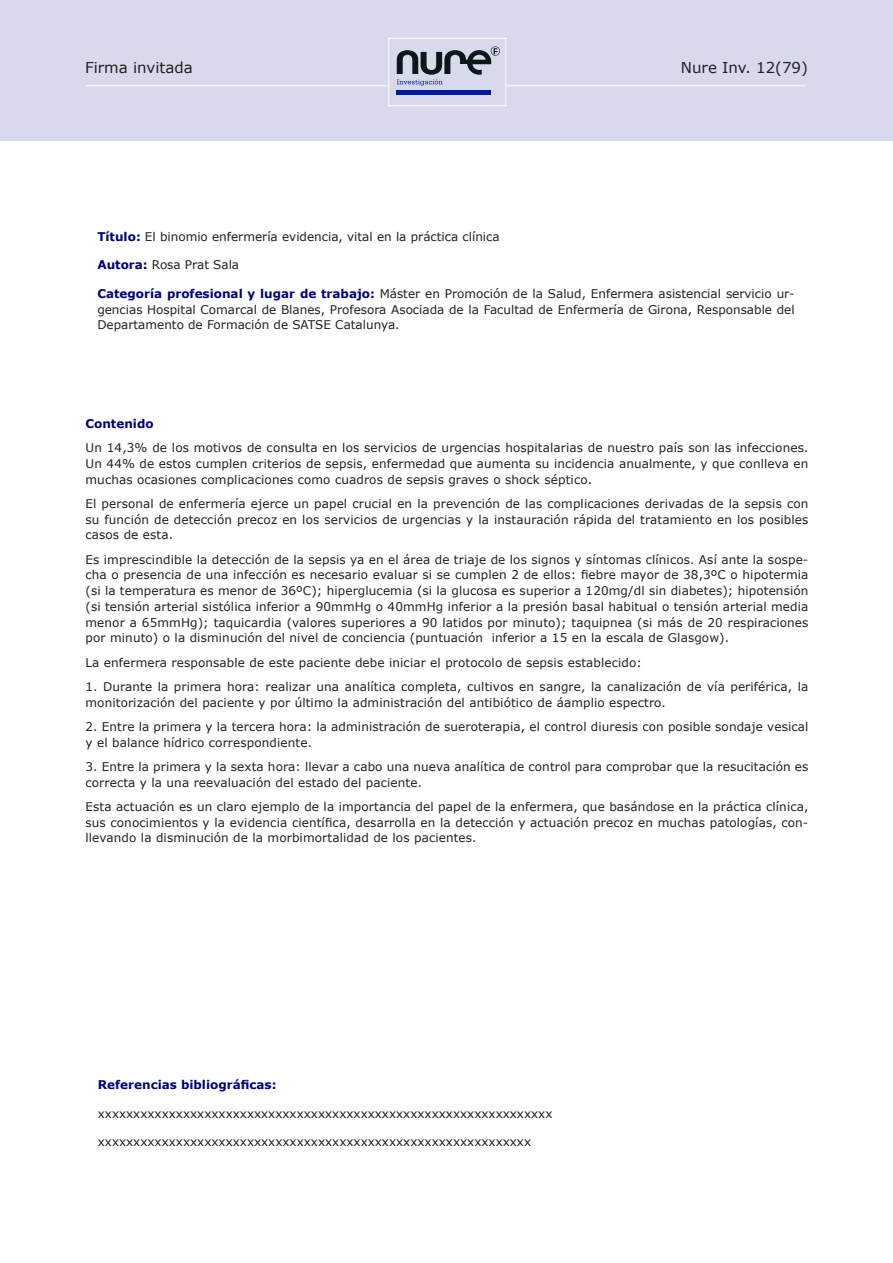
<style>
.page{position:relative;width:893px;height:1263px;background:#fff}
.page>*{position:absolute;margin:0;border:0;box-sizing:border-box;transform-origin:0 0}
.t1{font:18px "Times";color:#fff}
.t2{font:15px "Verdana";color:#231f20}
.Resumen{font:12px/15.8px "Verdana";letter-spacing:.01em;color:#231f20;text-align:justify}
.t3{font:700 12px "Verdana";color:#000080}
.s1{font-weight:700;color:#000080}
</style>
<div class="page">
<div style="left:0;top:0;width:893px;height:141px;background:#d9d9ec"></div>
<div style="left:388px;top:38px;width:118px;height:68px;background:#d9d9ec;border:1px solid #fff"></div>
<svg style="left:397px;top:46px;width:103px;height:40px"></svg>
<hr style="left:396px;top:91px;width:95px;height:4px;background:#00199f">
<p class="t2" style="left:85px;top:57px;width:109px">Firma invitada</p>
<p class="t2" style="left:681px;top:57px;width:129px">Nure Inv. 12(79)</p>
<h1 class="t1" style="left:86px;top:68px;width:722px">________________________________________________________________________________</h1>
<p class="Resumen" style="left:97px;top:228px;width:404px"><span class="s1">Título:</span> El binomio enfermería evidencia, vital en la práctica clínica</p>
<p class="Resumen" style="left:97px;top:257px;width:143px"><span class="s1">Autora:</span> Rosa Prat Sala</p>
<p class="Resumen" style="left:97px;top:285px;width:699px"><span class="s1">Categoría profesional y lugar de trabajo:</span> Máster en Promoción de la Salud, Enfermera asistencial servicio ur&shy;gencias Hospital Comarcal de Blanes, Profesora Asociada de la Facultad de Enfermería de Girona, Responsable del Departamento de Formación de SATSE Catalunya.</p>
<p class="t3" style="left:85px;top:415px;width:70px">Contenido</p>
<p class="Resumen" style="left:85px;top:440px;width:724px">Un 14,3% de los motivos de consulta en los servicios de urgencias hospitalarias de nuestro país son las infecciones.<br>Un 44% de estos cumplen criterios de sepsis, enfermedad que aumenta su incidencia anualmente, y que conlleva en muchas ocasiones complicaciones como cuadros de sepsis graves o shock séptico.</p>
<p class="Resumen" style="left:85px;top:495px;width:724px">El personal de enfermería ejerce un papel crucial en la prevención de las complicaciones derivadas de la sepsis con su función de detección precoz en los servicios de urgencias y la instauración rápida del tratamiento en los posibles casos de esta.</p>
<p class="Resumen" style="left:85px;top:551px;width:724px">Es imprescindible la detección de la sepsis ya en el área de triaje de los signos y síntomas clínicos. Así ante la sospe&shy;cha o presencia de una infección es necesario evaluar si se cumplen 2 de ellos: fiebre mayor de 38,3ºC o hipotermia (si la temperatura es menor de 36ºC); hiperglucemia (si la glucosa es superior a 120mg/dl sin diabetes); hipotensión (si tensión arterial sistólica inferior a 90mmHg o 40mmHg inferior a la presión basal habitual o tensión arterial media menor a 65mmHg); taquicardia (valores superiores a 90 latidos por minuto); taquipnea (si más de 20 respiraciones por minuto) o la disminución del nivel de conciencia (puntuación inferior a 15 en la escala de Glasgow).</p>
<p class="Resumen" style="left:85px;top:654px;width:558px">La enfermera responsable de este paciente debe iniciar el protocolo de sepsis establecido:</p>
<p class="Resumen" style="left:85px;top:678px;width:724px">1. Durante la primera hora: realizar una analítica completa, cultivos en sangre, la canalización de vía periférica, la monitorización del paciente y por último la administración del antibiótico de áamplio espectro.</p>
<p class="Resumen" style="left:85px;top:718px;width:724px">2. Entre la primera y la tercera hora: la administración de sueroterapia, el control diuresis con posible sondaje vesical y el balance hídrico correspondiente.</p>
<p class="Resumen" style="left:85px;top:758px;width:724px">3. Entre la primera y la sexta hora: llevar a cabo una nueva analítica de control para comprobar que la resucitación es correcta y la una reevaluación del estado del paciente.</p>
<p class="Resumen" style="left:85px;top:799px;width:724px">Esta actuación es un claro ejemplo de la importancia del papel de la enfermera, que basándose en la práctica clínica, sus conocimientos y la evidencia científica, desarrolla en la detección y actuación precoz en muchas patologías, con&shy;llevando la disminución de la morbimortalidad de los pacientes.</p>
<p class="t3" style="left:98px;top:1076px;width:180px">Referencias bibliográficas:</p>
<p class="Resumen" style="left:98px;top:1105px;width:456px">xxxxxxxxxxxxxxxxxxxxxxxxxxxxxxxxxxxxxxxxxxxxxxxxxxxxxxxxxxxxxxxx</p>
<p class="Resumen" style="left:98px;top:1134px;width:435px">xxxxxxxxxxxxxxxxxxxxxxxxxxxxxxxxxxxxxxxxxxxxxxxxxxxxxxxxxxxxx</p>
</div>
